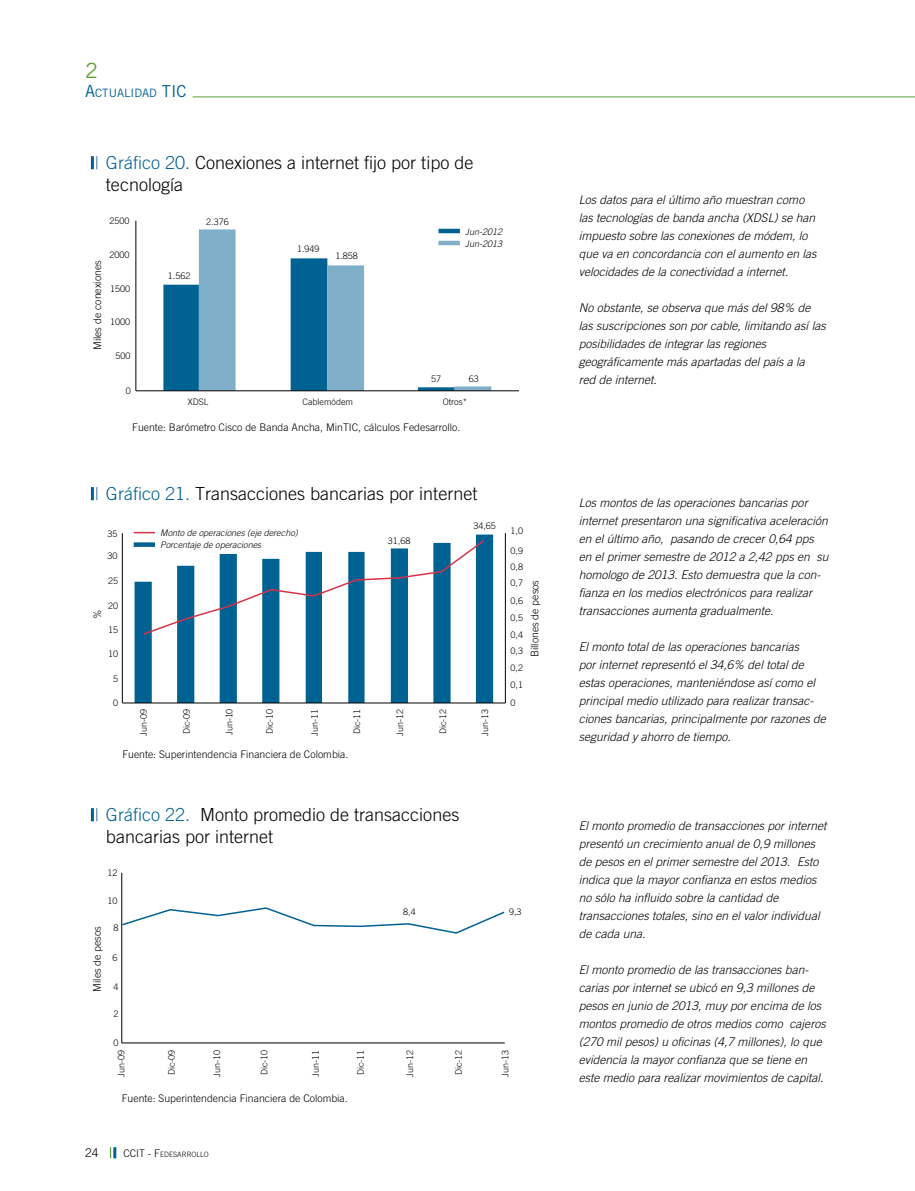
<style>
.page{position:relative;width:915px;height:1191px;background:#fff}
.page>*{position:absolute;margin:0;border:0;box-sizing:border-box;transform-origin:0 0}
.t1{font:21px "Trade Gothic";color:#5ca038}
.t2{font:300 18px/21.6px "Trade Gothic";color:#000}
.t3{font:italic 300 12px/18px "Trade Gothic";color:#000}
.t4{font:300 12px "Trade Gothic";color:#000}
.t5{font:11.55px "Trade Gothic";color:#006193}
.t6{font:300 10.5px "Trade Gothic";color:#000}
.t7{font:300 9px/17.7px "Trade Gothic";color:#000}
.t8{font:300 9px "Trade Gothic";color:#010101}
.t9{font:italic 300 9px/12px "Trade Gothic";color:#000}
.t10{font:300 7.35px "Trade Gothic";color:#000}
.s1{font-size:16.5px}
.s2{color:#006193}
.s3{font-size:10.5px}
</style>
<div class="page">
<svg style="left:110px;top:1147px;width:6px;height:11px"></svg>
<hr style="left:192px;top:96px;width:722px;height:1px;background:#5ca038">
<svg style="left:199px;top:229px;width:292px;height:161px"></svg>
<svg style="left:163px;top:258px;width:291px;height:132px"></svg>
<svg style="left:91px;top:156px;width:6px;height:13px"></svg>
<hr style="left:438px;top:229px;width:22px;height:4px;background:#006193">
<hr style="left:438px;top:241px;width:22px;height:4px;background:#80b0c9">
<hr style="left:135px;top:221px;width:1px;height:170px;background:#000">
<hr style="left:136px;top:390px;width:382px;height:1px;background:#000">
<svg style="left:91px;top:808px;width:6px;height:13px"></svg>
<hr style="left:121px;top:872px;width:1px;height:171px;background:#000">
<hr style="left:122px;top:1042px;width:382px;height:1px;background:#000">
<svg style="left:121px;top:900px;width:384px;height:34px"></svg>
<svg style="left:134px;top:534px;width:359px;height:168px"></svg>
<svg style="left:91px;top:487px;width:6px;height:13px"></svg>
<hr style="left:505px;top:533px;width:1px;height:170px;background:#000">
<hr style="left:122px;top:533px;width:1px;height:170px;background:#000">
<hr style="left:122px;top:702px;width:383px;height:1px;background:#000">
<svg style="left:134px;top:532px;width:352px;height:104px"></svg>
<h1 class="t1" style="left:85px;top:58px;width:14px">2</h1>
<p class="t5" style="left:85px;top:86px;width:86px"><span class="s1">A</span>CTUALIDAD <span class="s1">TIC</span></p>
<h2 class="t2" style="left:106px;top:152px;width:369px"><span class="s2">Gráfico 20.</span> Conexiones a internet fijo por tipo de tecnología</h2>
<p class="t6" style="left:91px;top:350px;width:91px;rotate:-90deg">Miles de conexiones</p>
<p class="t7" style="left:110px;top:211px;width:22px">2500</p>
<p class="t7" style="left:110px;top:246px;width:22px">2000</p>
<p class="t7" style="left:110px;top:280px;width:22px">1500</p>
<p class="t7" style="left:110px;top:313px;width:22px">1000</p>
<p class="t7" style="left:115px;top:347px;width:17px">500</p>
<p class="t7" style="left:126px;top:382px;width:7px">0</p>
<p class="t7" style="left:206px;top:213px;width:24px">2.376</p>
<p class="t7" style="left:168px;top:267px;width:24px">1.562</p>
<p class="t7" style="left:297px;top:240px;width:24px">1.949</p>
<p class="t7" style="left:335px;top:247px;width:24px">1.858</p>
<p class="t9" style="left:465px;top:225px;width:39px">Jun-2012<br>Jun-2013</p>
<p class="t7" style="left:431px;top:369px;width:12px">57</p>
<p class="t7" style="left:468px;top:369px;width:12px">63</p>
<p class="t7" style="left:188px;top:392px;width:22px">XDSL</p>
<p class="t7" style="left:302px;top:392px;width:52px">Cablemódem</p>
<p class="t7" style="left:442px;top:392px;width:26px">Otros*</p>
<p class="t6" style="left:132px;top:421px;width:329px">Fuente: Barómetro Cisco de Banda Ancha, MinTIC, cálculos Fedesarrollo.</p>
<h2 class="t2" style="left:106px;top:483px;width:373px"><span class="s2">Gráfico 21.</span> Transacciones bancarias por internet</h2>
<p class="t7" style="left:108px;top:525px;width:12px">35</p>
<p class="t7" style="left:108px;top:547px;width:12px">30</p>
<p class="t7" style="left:108px;top:572px;width:12px">25</p>
<p class="t7" style="left:108px;top:597px;width:12px">20</p>
<p class="t7" style="left:108px;top:621px;width:12px">15</p>
<p class="t6" style="left:91px;top:619px;width:11px;rotate:-90deg">%</p>
<p class="t7" style="left:108px;top:644px;width:12px">10</p>
<p class="t7" style="left:113px;top:669px;width:7px">5</p>
<p class="t7" style="left:113px;top:693px;width:7px">0</p>
<p class="t9" style="left:160px;top:527px;width:139px">Monto de operaciones (eje derecho)<br>Porcentaje de operaciones</p>
<p class="t7" style="left:388px;top:532px;width:24px">31,68</p>
<p class="t7" style="left:473px;top:517px;width:24px">34,65</p>
<p class="t8" style="left:138px;top:736px;width:29px;rotate:-90deg">Jun-09</p>
<p class="t8" style="left:181px;top:734px;width:27px;rotate:-90deg">Dic-09</p>
<p class="t8" style="left:224px;top:735px;width:28px;rotate:-90deg">Jun-10</p>
<p class="t8" style="left:264px;top:734px;width:27px;rotate:-90deg">Dic-10</p>
<p class="t8" style="left:309px;top:736px;width:29px;rotate:-90deg">Jun-11</p>
<p class="t8" style="left:351px;top:734px;width:27px;rotate:-90deg">Dic-11</p>
<p class="t8" style="left:394px;top:736px;width:29px;rotate:-90deg">Jun-12</p>
<p class="t8" style="left:437px;top:734px;width:27px;rotate:-90deg">Dic-12</p>
<p class="t8" style="left:479px;top:736px;width:29px;rotate:-90deg">Jun-13</p>
<p class="t6" style="left:122px;top:748px;width:227px">Fuente: Superintendencia Financiera de Colombia.</p>
<p class="t7" style="left:510px;top:521px;width:14px;line-height:19.5px">1,0<br>0,9</p>
<p class="t7" style="left:510px;top:558px;width:14px">0,8</p>
<p class="t7" style="left:510px;top:574px;width:14px;text-align:justify">0,7<br>0,6<br>0,5</p>
<p class="t6" style="left:528px;top:657px;width:79px;rotate:-90deg">Billones de pesos</p>
<p class="t7" style="left:510px;top:626px;width:14px;line-height:16.5px">0,4<br>0,3</p>
<p class="t7" style="left:510px;top:659px;width:14px;line-height:17.1px">0,2<br>0,1</p>
<p class="t7" style="left:510px;top:694px;width:7px">0</p>
<h2 class="t2" style="left:106px;top:803px;width:355px"><span class="s2">Gráfico 22.</span> Monto promedio de transacciones bancarias por internet</h2>
<p class="t7" style="left:107px;top:863px;width:12px">12</p>
<p class="t7" style="left:107px;top:891px;width:12px">10</p>
<p class="t6" style="left:91px;top:992px;width:67px;rotate:-90deg">Miles de pesos</p>
<p class="t7" style="left:113px;top:919px;width:7px">8</p>
<p class="t7" style="left:112px;top:949px;width:7px">6</p>
<p class="t7" style="left:113px;top:977px;width:7px">4</p>
<p class="t7" style="left:113px;top:1004px;width:7px">2</p>
<p class="t7" style="left:113px;top:1034px;width:7px">0</p>
<p class="t8" style="left:116px;top:1076px;width:29px;rotate:-90deg">Jun-09</p>
<p class="t8" style="left:166px;top:1075px;width:27px;rotate:-90deg">Dic-09</p>
<p class="t8" style="left:212px;top:1076px;width:29px;rotate:-90deg">Jun-10</p>
<p class="t8" style="left:259px;top:1075px;width:27px;rotate:-90deg">Dic-10</p>
<p class="t8" style="left:310px;top:1076px;width:29px;rotate:-90deg">Jun-11</p>
<p class="t8" style="left:355px;top:1075px;width:27px;rotate:-90deg">Dic-11</p>
<p class="t6" style="left:122px;top:1091px;width:227px">Fuente: Superintendencia Financiera de Colombia.</p>
<p class="t4" style="left:85px;top:1145px;width:15px">24</p>
<p class="t10" style="left:123px;top:1149px;width:87px"><span class="s3">CCIT - F</span>EDESARROLLO</p>
<p class="t7" style="left:403px;top:903px;width:14px">8,4</p>
<p class="t7" style="left:509px;top:903px;width:14px">9,3</p>
<p class="t8" style="left:404px;top:1076px;width:29px;rotate:-90deg">Jun-12</p>
<p class="t8" style="left:453px;top:1075px;width:27px;rotate:-90deg">Dic-12</p>
<p class="t8" style="left:499px;top:1076px;width:29px;rotate:-90deg">Jun-13</p>
<p class="t3" style="left:578px;top:191px;width:239px">Los datos para el último año muestran como las tecnologías de banda ancha (XDSL) se han impuesto sobre las conexiones de módem, lo que va en concordancia con el aumento en las velocidades de la conectividad a internet.</p>
<p class="t3" style="left:578px;top:299px;width:248px">No obstante, se observa que más del 98% de las suscripciones son por cable, limitando así las posibilidades de integrar las regiones geográficamente más apartadas del país a la<br>red de internet.</p>
<p class="t3" style="left:578px;top:494px;width:251px">Los montos de las operaciones bancarias por internet presentaron una significativa aceleración en el último año, pasando de crecer 0,64 pps en el primer semestre de 2012 a 2,42 pps en su homologo de 2013. Esto demuestra que la con&shy;fianza en los medios electrónicos para realizar transacciones aumenta gradualmente.</p>
<p class="t3" style="left:578px;top:638px;width:248px">El monto total de las operaciones bancarias<br>por internet representó el 34,6% del total de estas operaciones, manteniéndose así como el principal medio utilizado para realizar transac&shy;ciones bancarias, principalmente por razones de seguridad y ahorro de tiempo.</p>
<p class="t3" style="left:578px;top:817px;width:249px">El monto promedio de transacciones por internet presentó un crecimiento anual de 0,9 millones de pesos en el primer semestre del 2013. Esto indica que la mayor confianza en estos medios no sólo ha influido sobre la cantidad de transacciones totales, sino en el valor individual de cada una.</p>
<p class="t3" style="left:578px;top:961px;width:248px">El monto promedio de las transacciones ban&shy;carias por internet se ubicó en 9,3 millones de pesos en junio de 2013, muy por encima de los montos promedio de otros medios como cajeros (270 mil pesos) u oficinas (4,7 millones), lo que evidencia la mayor confianza que se tiene en este medio para realizar movimientos de capital.</p>
</div>
